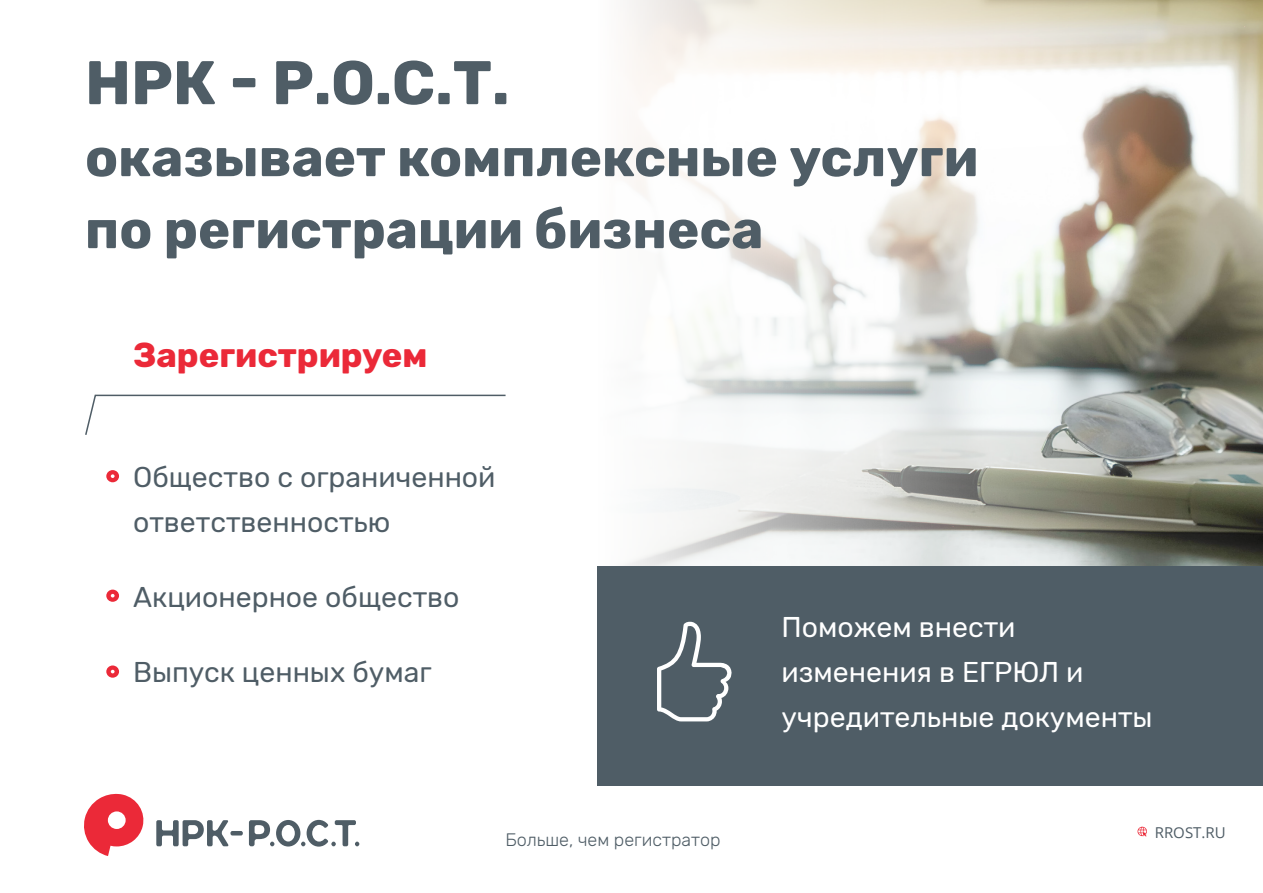
<style>
.page{position:relative;width:1263px;height:893px;background:#fff}
.page>*{position:absolute;margin:0;border:0;box-sizing:border-box;transform-origin:0 0}
.t1{font:700 61.5px "Rubik";color:#4f5d66}
.t2{font:700 54px/72px "Rubik";color:#4f5d66}
.t3{font:700 34.5px "Rubik";color:#eb2938}
.t4{font:28.5px/45px "Rubik";color:#4f5d66}
.t5{font:28.5px/45px "Rubik";color:#fff}
.t6{font:300 18px "Rubik";color:#4f5d66}
.t7{font:15px "Open Sans";color:#4f5d66}
</style>
<div class="page">
<div style="left:597px;top:565px;width:666px;height:221px;background:#4f5d66"></div>
<img style="left:1163px;top:0;width:100px;height:565px">
<svg style="left:1137px;top:827px;width:10px;height:10px"></svg>
<svg style="left:85px;top:394px;width:421px;height:41px"></svg>
<svg style="left:106px;top:470px;width:13px;height:12px"></svg>
<svg style="left:106px;top:590px;width:13px;height:12px"></svg>
<svg style="left:106px;top:665px;width:13px;height:13px"></svg>
<svg style="left:625px;top:0;width:538px;height:565px"></svg>
<svg style="left:657px;top:621px;width:75px;height:100px"></svg>
<svg style="left:156px;top:820px;width:73px;height:26px"></svg>
<svg style="left:249px;top:820px;width:110px;height:27px"></svg>
<hr style="left:230px;top:831px;width:13px;height:4px;background:#4f5d66;border-radius:2px">
<svg style="left:84px;top:793px;width:60px;height:63px"></svg>
<h1 class="t1" style="left:85px;top:47px;width:426px">НРК - Р.О.С.Т.</h1>
<h2 class="t2" style="left:85px;top:123px;width:895px">оказывает комплексные услуги по регистрации бизнеса</h2>
<p class="t3" style="left:133px;top:335px;width:296px">Зарегистрируем</p>
<p class="t4" style="left:133px;top:455px;width:364px">Общество с ограниченной ответственностью</p>
<p class="t4" style="left:133px;top:575px;width:328px">Акционерное общество</p>
<p class="t4" style="left:133px;top:650px;width:300px">Выпуск ценных бумаг</p>
<p class="t6" style="left:505px;top:830px;width:217px">Больше, чем регистратор</p>
<p class="t5" style="left:782px;top:605px;width:372px">Поможем внести изменения в ЕГРЮЛ и учредительные документы</p>
<p class="t7" style="left:1155px;top:822px;width:72px">RROST.RU</p>
</div>
